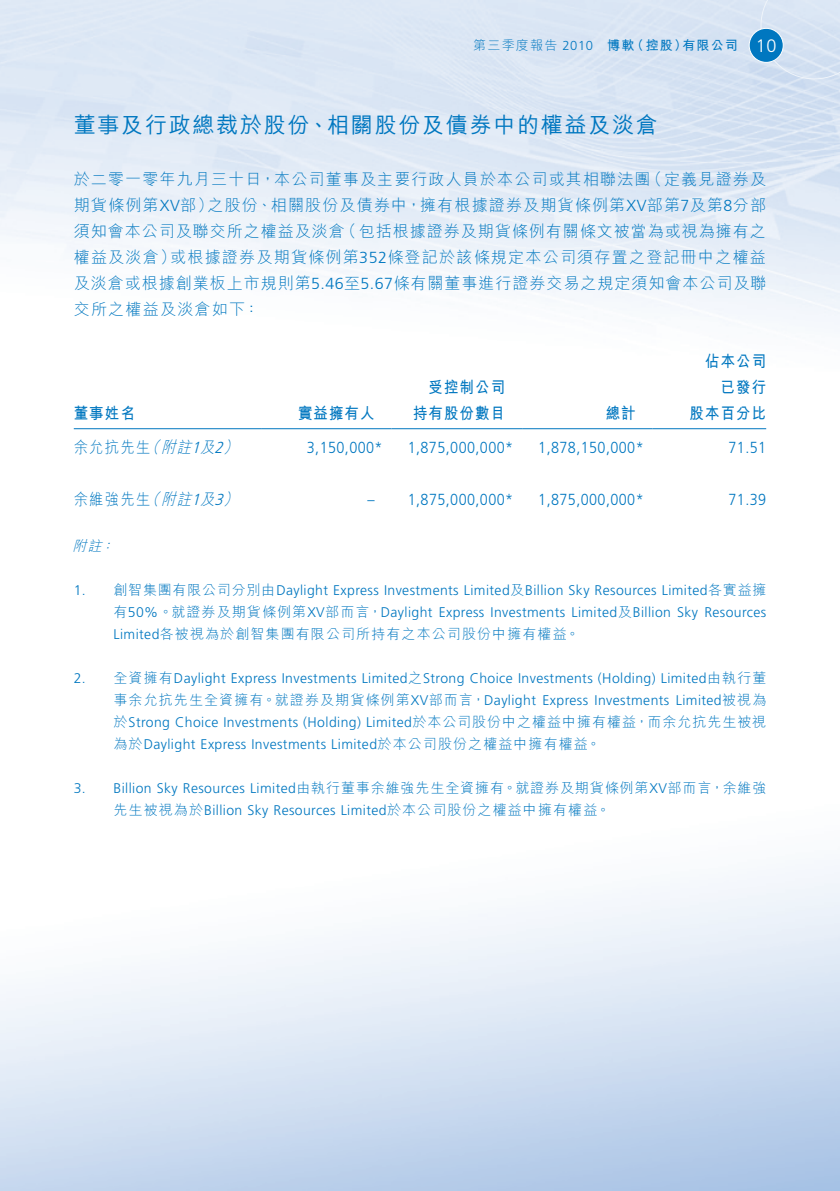
<style>
.page{position:relative;width:840px;height:1191px;background:#fff}
.page>*{position:absolute;margin:0;border:0;box-sizing:border-box;transform-origin:0 0}
.t1{font:500 22px "M Hei HK";letter-spacing:.08em;color:#0077c0}
.t2{font:300 18px "Frutiger LT Std";color:#fff}
.t3{font:300 16px/26px "M Hei HK";letter-spacing:.07em;color:#0077c0}
.t4{font:300 16px "Frutiger LT Std";letter-spacing:.03em;color:#0077c0;scale:.9 1}
.t5{font:700 16px/26px "M Hei HK";letter-spacing:.08em;color:#0077c0;text-align:right;scale:.9 1}
.t6{font:italic 300 16px "M Hei HK";color:#0077c0;scale:.9 1}
.t7{font:300 16px "M Hei HK";letter-spacing:.07em;color:#0077c0;scale:.9 1}
.t8{font:300 14px/22px "Frutiger LT Std";letter-spacing:.03em;color:#0077c0}
.t9{font:300 14px "M Hei HK";letter-spacing:.08em;color:#0077c0}
.t10{font:italic 300 14px "M Hei HK";color:#0077c0}
.t11{font:700 13px "M Hei HK";letter-spacing:.09em;color:#0077c0}
.t12{font:300 13px "M Hei HK";letter-spacing:.095em;color:#0077c0}
.s1{font-family:"Frutiger LT Std"}
.s2{font-family:"M Hei HK"}
</style>
<div class="page">
<img style="left:1px;top:0;width:838px;height:1191px">
<svg style="left:760px;top:0;width:79px;height:79px;background:#d6e2f2"></svg>
<div style="left:748px;top:28px;width:34px;height:34px;background:#0077c0;border-radius:50%"></div>
<div style="left:748px;top:28px;width:35px;height:35px;border:1px solid #fff;border-radius:50%"></div>
<img style="left:0;top:0;width:1px;height:1191px">
<hr style="left:74px;top:428px;width:187px;height:1px;background:#0077c0">
<hr style="left:261px;top:428px;width:130px;height:1px;background:#0077c0">
<hr style="left:391px;top:428px;width:131px;height:1px;background:#0077c0">
<hr style="left:522px;top:428px;width:130px;height:1px;background:#0077c0">
<hr style="left:652px;top:428px;width:113px;height:1px;background:#0077c0">
<p class="t12" style="left:473px;top:39px;width:121px">第三季度報告 <span class="s1">2010</span></p>
<p class="t11" style="left:630px;top:36px;width:58px">（控股）</p>
<p class="t11" style="left:682px;top:36px;width:57px">有限公司</p>
<p class="t11" style="left:606px;top:36px;width:29px">博軟</p>
<p class="t2" style="left:755px;top:36px;width:22px">10</p>
<h1 class="t1" style="left:74px;top:109px;width:585px">董事及行政總裁於股份、相關股份及債券中的權益及淡倉</h1>
<p class="t3" style="left:645px;top:166px;width:121px">（定義見證券及</p>
<p class="t3" style="left:207px;top:166px;width:559px;text-indent:-134px">於二零一零年九月三十日，本公司董事及主要行政人員於本公司或其相聯法團<br>之股份、相關股份及債券中，擁有根據證券及期貨條例第<span class="s1">XV</span>部第<span class="s1">7</span>及第<span class="s1">8</span>分部</p>
<p class="t3" style="left:74px;top:192px;width:141px">期貨條例第<span class="s1">XV</span>部）</p>
<p class="t3" style="left:340px;top:218px;width:426px">（包括根據證券及期貨條例有關條文被當為或視為擁有之</p>
<p class="t3" style="left:170px;top:218px;width:597px;text-indent:-96px">須知會本公司及聯交所之權益及淡倉<br>或根據證券及期貨條例第<span class="s1">352</span>條登記於該條規定本公司須存置之登記冊中之權益</p>
<p class="t3" style="left:74px;top:244px;width:693px">權益及淡倉）<br>及淡倉或根據創業板上市規則第<span class="s1">5.46</span>至<span class="s1">5.67</span>條有關董事進行證券交易之規定須知會本公司及聯交所之權益及淡倉如下：</p>
<p class="t5" style="left:74px;top:399px;width:69px">董事姓名</p>
<p class="t6" style="left:145px;top:439px;width:22px">（</p>
<p class="t6" style="left:214px;top:439px;width:32px">(<span class="s1">2</span></p>
<p class="t6" style="left:161px;top:439px;width:39px">附註</p>
<p class="t7" style="left:74px;top:439px;width:86px">余允抗先生</p>
<p class="t6" style="left:191px;top:439px;width:32px">及<span class="s1">1</span></p>
<p class="t5" style="left:298px;top:399px;width:86px">實益擁有人</p>
<p class="t4" style="left:307px;top:438px;width:86px">3,150,000*</p>
<p class="t5" style="left:428px;top:373px;width:86px">受控制公司</p>
<p class="t5" style="left:413px;top:399px;width:104px">持有股份數目</p>
<p class="t4" style="left:407px;top:438px;width:119px">1,875,000,000*</p>
<p class="t5" style="left:605px;top:399px;width:35px">總計</p>
<p class="t4" style="left:538px;top:438px;width:119px">1,878,150,000*</p>
<p class="t5" style="left:689px;top:347px;width:86px">佔本公司已發行<br>股本百分比</p>
<p class="t4" style="left:728px;top:438px;width:43px">71.51</p>
<p class="t6" style="left:145px;top:491px;width:22px">（</p>
<p class="t6" style="left:214px;top:491px;width:32px">(<span class="s1">3</span></p>
<p class="t6" style="left:161px;top:491px;width:39px">附註</p>
<p class="t7" style="left:74px;top:491px;width:86px">余維強先生</p>
<p class="t10" style="left:100px;top:539px;width:19px">：</p>
<p class="t6" style="left:191px;top:491px;width:32px">及<span class="s1">1</span></p>
<p class="t10" style="left:72px;top:539px;width:34px">附註</p>
<p class="t4" style="left:367px;top:490px;width:9px">–</p>
<p class="t4" style="left:407px;top:490px;width:119px">1,875,000,000*</p>
<p class="t4" style="left:538px;top:490px;width:119px">1,875,000,000*</p>
<p class="t4" style="left:728px;top:490px;width:43px">71.39</p>
<p class="t8" style="left:74px;top:579px;width:14px">1.</p>
<p class="t8" style="left:74px;top:667px;width:14px">2.</p>
<p class="t8" style="left:74px;top:777px;width:14px">3.</p>
<p class="t8" style="left:113px;top:579px;width:654px"><span class="s2">創智集團有限公司分別由</span>Daylight Express Investments Limited<span class="s2">及</span>Billion Sky Resources Limited<span class="s2">各實益擁</span></p>
<p class="t8" style="left:113px;top:601px;width:654px"><span class="s2">有</span>50%<span class="s2">。就證券及期貨條例第</span>XV<span class="s2">部而言，</span>Daylight Express Investments Limited<span class="s2">及</span>Billion Sky Resources</p>
<p class="t9" style="left:113px;top:627px;width:467px"><span class="s1">Limited</span>各被視為於創智集團有限公司所持有之本公司股份中擁有權益。</p>
<p class="t8" style="left:113px;top:667px;width:654px"><span class="s2">全資擁有</span>Daylight Express Investments Limited<span class="s2">之</span>Strong Choice Investments (Holding) Limited<span class="s2">由執行董</span></p>
<p class="t9" style="left:113px;top:693px;width:424px">事余允抗先生全資擁有。就證券及期貨條例第<span class="s1">XV</span>部而言，<span class="s1">Daylight</span></p>
<p class="t8" style="left:113px;top:711px;width:654px"><span class="s2">於</span>Strong Choice Investments (Holding) Limited<span class="s2">於本公司股份中之權益中擁有權益，而余允抗先生被視為於</span>Daylight Express Investments Limited<span class="s2">於本公司股份之權益中擁有權益。</span></p>
<p class="t9" style="left:113px;top:781px;width:654px"><span class="s1">Billion Sky Resources Limited</span>由執行董事余維強先生全資擁有。就證券及期貨條例第<span class="s1">XV</span>部而言，余維強</p>
<p class="t8" style="left:675px;top:689px;width:92px">Limited<span class="s2">被視為</span></p>
<p class="t8" style="left:542px;top:689px;width:47px">Express</p>
<p class="t8" style="left:594px;top:689px;width:76px">Investments</p>
<p class="t8" style="left:113px;top:799px;width:498px"><span class="s2">先生被視為於</span>Billion Sky Resources Limited<span class="s2">於本公司股份之權益中擁有權益。</span></p>
</div>
